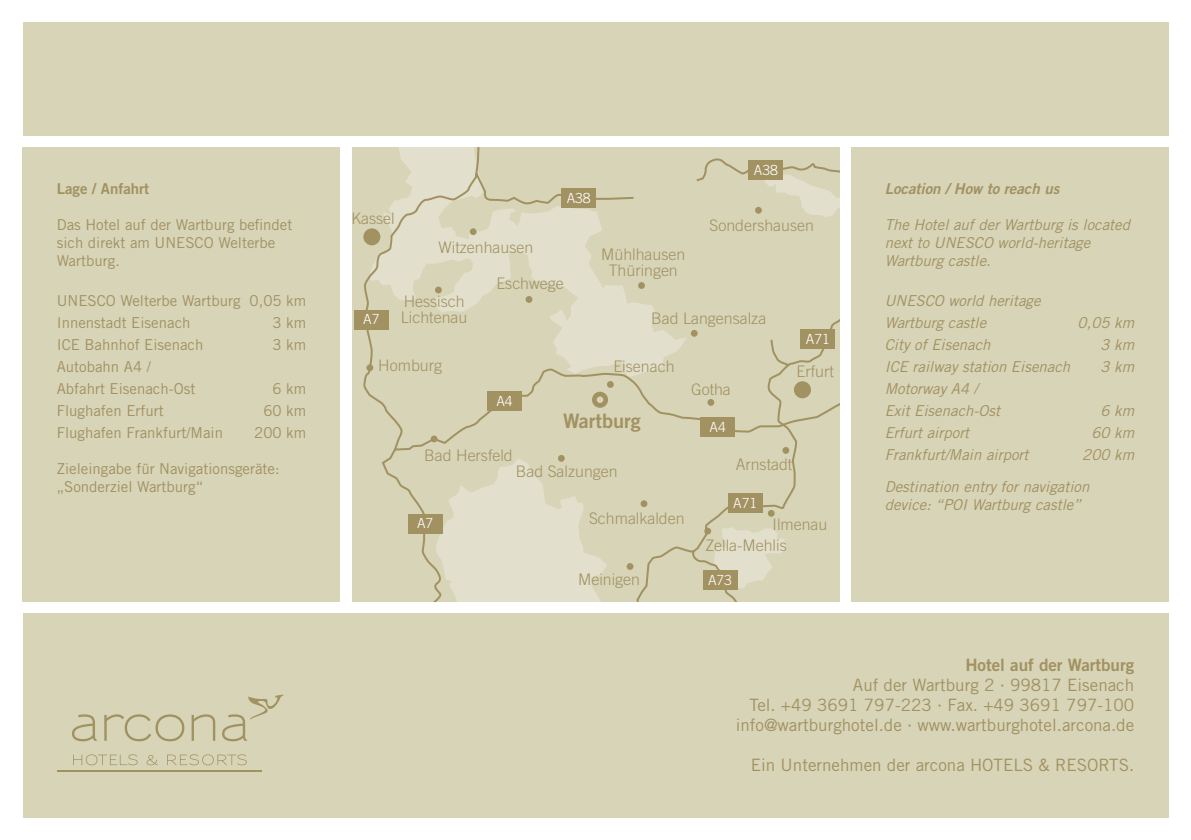
<style>
.page{position:relative;width:1191px;height:840px;background:#fff}
.page>*{position:absolute;margin:0;border:0;box-sizing:border-box;transform-origin:0 0}
.t1{font:20px "Trade Gothic Bold Two";color:#a29161}
.t2{font:17px/20px "Trade Gothic LT Std";color:#a29161;text-align:right}
.t3{font:17px "Trade Gothic Bold Two";color:#a29161}
.t4{font:300 16px/16px "Trade Gothic";color:#a29161}
.t5{font:italic 15px/18px "Trade Gothic";color:#a29161}
.t6{font:15px/18px "Trade Gothic LT Std";color:#a29161}
.t7{font:italic 15px "Trade Gothic Bold Two";color:#a29161}
.t8{font:15px "Trade Gothic Bold Two";color:#a29161}
.t9{font:300 14px "Trade Gothic";color:#fff}
</style>
<div class="page">
<div style="left:23px;top:147px;width:317px;height:454px;background:#d7d4b8"></div>
<div style="left:351px;top:147px;width:488px;height:454px;background:#d7d4b8"></div>
<svg style="left:362px;top:147px;width:477px;height:454px"></svg>
<div style="left:707px;top:399px;width:7px;height:6px;background:#a29161;border-radius:50%"></div>
<div style="left:782px;top:447px;width:7px;height:6px;background:#a29161;border-radius:50%"></div>
<div style="left:366px;top:364px;width:7px;height:7px;background:#a29161;border-radius:50%"></div>
<div style="left:431px;top:435px;width:6px;height:7px;background:#a29161;border-radius:50%"></div>
<svg style="left:691px;top:330px;width:6px;height:6px"></svg>
<div style="left:525px;top:296px;width:7px;height:7px;background:#a29161;border-radius:50%"></div>
<div style="left:470px;top:228px;width:6px;height:7px;background:#a29161;border-radius:50%"></div>
<div style="left:638px;top:282px;width:7px;height:7px;background:#a29161;border-radius:50%"></div>
<div style="left:794px;top:381px;width:17px;height:17px;background:#a29161;border-radius:50%"></div>
<div style="left:363px;top:228px;width:17px;height:17px;background:#a29161;border-radius:50%"></div>
<div style="left:755px;top:207px;width:7px;height:6px;background:#a29161;border-radius:50%"></div>
<div style="left:558px;top:454px;width:7px;height:7px;background:#a29161;border-radius:50%"></div>
<div style="left:640px;top:500px;width:7px;height:7px;background:#a29161;border-radius:50%"></div>
<div style="left:704px;top:527px;width:7px;height:7px;background:#a29161;border-radius:50%"></div>
<svg style="left:626px;top:562px;width:7px;height:7px"></svg>
<div style="left:768px;top:509px;width:6px;height:7px;background:#a29161;border-radius:50%"></div>
<div style="left:607px;top:381px;width:7px;height:6px;background:#a29161;border-radius:50%"></div>
<div style="left:435px;top:286px;width:7px;height:7px;background:#a29161;border-radius:50%"></div>
<div style="left:561px;top:188px;width:35px;height:20px;background:#a29161"></div>
<div style="left:749px;top:160px;width:34px;height:20px;background:#a29161"></div>
<div style="left:408px;top:514px;width:34px;height:19px;background:#a29161"></div>
<div style="left:354px;top:310px;width:34px;height:19px;background:#a29161"></div>
<div style="left:487px;top:391px;width:34px;height:20px;background:#a29161"></div>
<div style="left:700px;top:417px;width:34px;height:19px;background:#a29161"></div>
<div style="left:728px;top:493px;width:34px;height:20px;background:#a29161"></div>
<div style="left:801px;top:329px;width:34px;height:19px;background:#a29161"></div>
<div style="left:703px;top:570px;width:34px;height:20px;background:#a29161"></div>
<div style="left:592px;top:391px;width:16px;height:16px;border:5px solid #a29161;border-radius:50%"></div>
<div style="left:23px;top:612px;width:1145px;height:204px;background:#d7d4b8"></div>
<svg style="left:72px;top:694px;width:211px;height:46px"></svg>
<svg style="left:73px;top:754px;width:174px;height:10px"></svg>
<hr style="left:57px;top:770px;width:205px;height:1px;background:#a29161">
<div style="left:23px;top:23px;width:1145px;height:113px;background:#d7d4b8"></div>
<div style="left:850px;top:147px;width:318px;height:454px;background:#d7d4b8"></div>
<p class="t8" style="left:57px;top:179px;width:94px">Lage / Anfahrt</p>
<p class="t6" style="left:57px;top:215px;width:237px">Das Hotel auf der Wartburg befindet sich direkt am UNESCO Welterbe<br>Wartburg.</p>
<p class="t6" style="left:57px;top:289px;width:251px;line-height:22px">UNESCO Welterbe Wartburg 0,05 km<br>Innenstadt Eisenach</p>
<p class="t6" style="left:272px;top:313px;width:35px">3 km</p>
<p class="t6" style="left:57px;top:335px;width:148px">ICE Bahnhof Eisenach</p>
<p class="t6" style="left:272px;top:335px;width:35px">3 km</p>
<p class="t6" style="left:57px;top:355px;width:140px;line-height:22px">Autobahn A4 /<br>Abfahrt Eisenach-Ost</p>
<p class="t6" style="left:272px;top:379px;width:35px">6 km</p>
<p class="t6" style="left:57px;top:401px;width:109px">Flughafen Erfurt</p>
<p class="t6" style="left:263px;top:401px;width:44px">60 km</p>
<p class="t6" style="left:57px;top:423px;width:168px">Flughafen Frankfurt/Main</p>
<p class="t6" style="left:254px;top:423px;width:54px">200 km</p>
<p class="t6" style="left:57px;top:459px;width:224px">Zieleingabe für Navigationsgeräte: „Sonderziel Wartburg“</p>
<p class="t4" style="left:351px;top:210px;width:45px">Kassel</p>
<p class="t4" style="left:438px;top:239px;width:96px">Witzenhausen</p>
<p class="t9" style="left:567px;top:189px;width:26px">A38</p>
<p class="t4" style="left:496px;top:275px;width:69px">Eschwege</p>
<p class="t4" style="left:401px;top:293px;width:68px">Hessisch<br>Lichtenau</p>
<p class="t4" style="left:378px;top:357px;width:65px">Homburg</p>
<p class="t9" style="left:363px;top:311px;width:18px">A7</p>
<p class="t9" style="left:496px;top:392px;width:18px">A4</p>
<p class="t9" style="left:754px;top:161px;width:26px">A38</p>
<p class="t4" style="left:601px;top:246px;width:86px;text-align:center">Mühlhausen<br>Thüringen</p>
<p class="t4" style="left:709px;top:217px;width:106px">Sondershausen</p>
<p class="t4" style="left:651px;top:310px;width:117px">Bad Langensalza</p>
<p class="t9" style="left:806px;top:330px;width:26px">A71</p>
<p class="t4" style="left:613px;top:358px;width:63px">Eisenach</p>
<p class="t4" style="left:796px;top:363px;width:39px">Erfurt</p>
<p class="t4" style="left:691px;top:381px;width:41px">Gotha</p>
<p class="t4" style="left:424px;top:447px;width:90px">Bad Hersfeld</p>
<h1 class="t1" style="left:563px;top:408px;width:79px">Wartburg</h1>
<p class="t9" style="left:417px;top:515px;width:18px">A7</p>
<p class="t4" style="left:516px;top:463px;width:103px">Bad Salzungen</p>
<p class="t4" style="left:589px;top:510px;width:97px">Schmalkalden</p>
<p class="t4" style="left:578px;top:570px;width:63px">Meinigen</p>
<p class="t9" style="left:709px;top:418px;width:18px">A4</p>
<p class="t4" style="left:735px;top:456px;width:58px">Arnstadt</p>
<p class="t9" style="left:733px;top:494px;width:26px">A71</p>
<p class="t4" style="left:772px;top:516px;width:56px">Ilmenau</p>
<p class="t4" style="left:705px;top:537px;width:83px">Zella-Mehlis</p>
<p class="t9" style="left:708px;top:571px;width:26px">A73</p>
<p class="t7" style="left:884px;top:179px;width:176px">Location / How to reach us</p>
<p class="t5" style="left:884px;top:215px;width:247px">The Hotel auf der Wartburg is located next to UNESCO world-heritage<br>Wartburg castle.</p>
<p class="t5" style="left:884px;top:289px;width:157px;line-height:22px">UNESCO world heritage<br>Wartburg castle</p>
<p class="t5" style="left:1077px;top:313px;width:58px">0,05 km</p>
<p class="t5" style="left:884px;top:335px;width:107px">City of Eisenach</p>
<p class="t5" style="left:1100px;top:335px;width:35px">3 km</p>
<p class="t5" style="left:884px;top:357px;width:187px">ICE railway station Eisenach</p>
<p class="t5" style="left:1100px;top:357px;width:35px">3 km</p>
<p class="t5" style="left:884px;top:377px;width:117px;line-height:22px">Motorway A4 /<br>Exit Eisenach-Ost</p>
<p class="t5" style="left:1100px;top:401px;width:35px">6 km</p>
<p class="t5" style="left:884px;top:423px;width:86px">Erfurt airport</p>
<p class="t5" style="left:1091px;top:423px;width:44px">60 km</p>
<p class="t5" style="left:884px;top:445px;width:145px">Frankfurt/Main airport</p>
<p class="t5" style="left:884px;top:438px;width:251px;line-height:32px;text-indent:197px">200 km<br>Destination entry for navigation</p>
<p class="t5" style="left:884px;top:495px;width:198px">device: “POI Wartburg castle”</p>
<p class="t3" style="left:965px;top:653px;width:170px">Hotel auf der Wartburg</p>
<p class="t2" style="left:735px;top:674px;width:400px">Auf der Wartburg 2 · 99817 Eisenach<br>Tel. +49 3691 797-223 · Fax. +49 3691 797-100 info@wartburghotel.de · www.wartburghotel.arcona.de</p>
<p class="t2" style="left:751px;top:754px;width:385px">Ein Unternehmen der arcona HOTELS &amp; RESORTS.</p>
</div>
